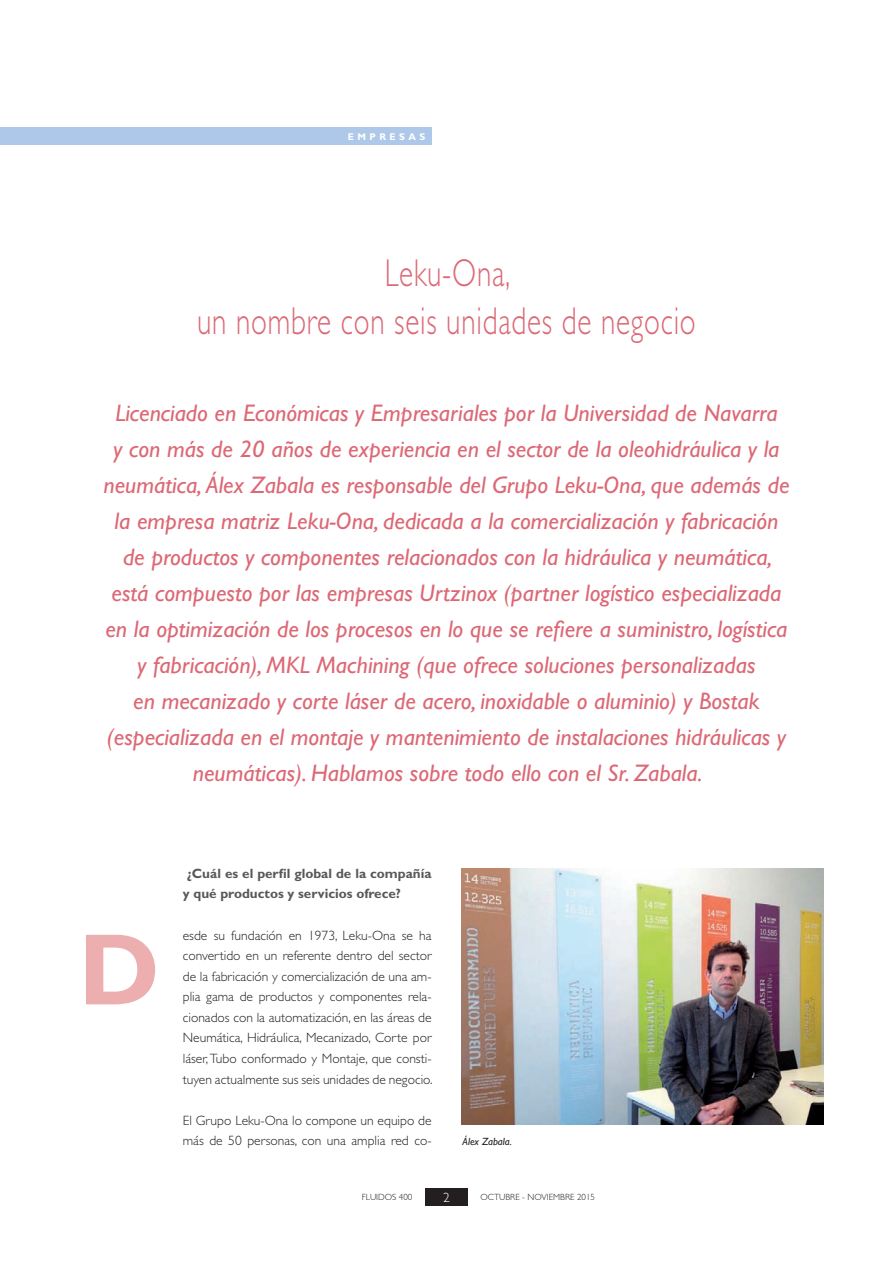
<style>
.page{position:relative;width:893px;height:1263px;background:#fff}
.page>*{position:absolute;margin:0;border:0;box-sizing:border-box;transform-origin:0 0}
.t1{font:700 102px "Gill Sans";color:#edaeaf}
.Títol{font:300 39px "Gill Sans";letter-spacing:.025em;color:#dc6875;scale:.75 1}
.Entradeta{font:italic 24px/36px "Gill Sans";color:#dc6875;text-align:center}
.Text_base{font:300 13.5px/20.5px "Gill Sans";color:#231f20;text-align:justify}
.Text_base-2{font:700 13.5px/20.5px "Gill Sans";color:#57585a}
.t2{font:300 13.5px "Gill Sans";color:#fff}
.Peu_de_foto{font:italic 10.5px "Gill Sans";color:#231f20}
.t3{font:700 9.75px "Gill Sans";letter-spacing:.35em;color:#fff}
.t4{font:300 9px "Gill Sans";color:#231f20}
</style>
<div class="page">
<div style="left:425px;top:1188px;width:43px;height:17px;background:#231f20"></div>
<div style="left:0;top:128px;width:432px;height:17px;background:#adc8e8"></div>
<img style="left:462px;top:869px;width:361px;height:255px">
<p class="t3" style="left:348px;top:131px;width:79px">EMPRESAS</p>
<p class="Títol" style="left:385px;top:251px;width:169px">Leku-Ona,</p>
<p class="Títol" style="left:197px;top:299px;width:666px">un nombre con seis unidades de negocio</p>
<p class="Entradeta" style="left:103px;top:395px;width:688px">Licenciado en Económicas y Empresariales por la Universidad de Navarra<br>y con más de 20 años de experiencia en el sector de la oleohidráulica y la neumática, Álex Zabala es responsable del Grupo Leku-Ona, que además de la empresa matriz Leku-Ona, dedicada a la comercialización y fabricación de productos y componentes relacionados con la hidráulica y neumática, está compuesto por las empresas Urtzinox (partner logístico especializada en la optimización de los procesos en lo que se refiere a suministro, logística y fabricación), MKL Machining (que ofrece soluciones personalizadas<br>en mecanizado y corte láser de acero, inoxidable o aluminio) y Bostak (especializada en el montaje y mantenimiento de instalaciones hidráulicas y neumáticas). Hablamos sobre todo ello con el Sr. Zabala.</p>
<p class="t1" style="left:78px;top:910px;width:83px">D</p>
<p class="Text_base-2" style="left:183px;top:863px;width:250px">¿Cuál es el perfil global de la compañía y qué productos y servicios ofrece?</p>
<p class="Text_base" style="left:183px;top:925px;width:251px">esde su fundación en 1973, Leku-Ona se ha convertido en un referente dentro del sector de la fabricación y comercialización de una am&shy;plia gama de productos y componentes rela&shy;cionados con la automatización, en las áreas de Neumática, Hidráulica, Mecanizado, Corte por láser,Tubo conformado y Montaje, que consti&shy;tuyen actualmente sus seis unidades de negocio.</p>
<p class="Text_base" style="left:183px;top:1110px;width:250px">El Grupo Leku-Ona lo compone un equipo de más de 50 personas, con una amplia red co-</p>
<p class="Peu_de_foto" style="left:463px;top:1135px;width:51px">Álex Zabala.</p>
<p class="t4" style="left:362px;top:1192px;width:52px">FLUIDOS 400</p>
<p class="t2" style="left:443px;top:1190px;width:8px">2</p>
<p class="t4" style="left:480px;top:1192px;width:116px">OCTUBRE - NOVIEMBRE 2015</p>
</div>
